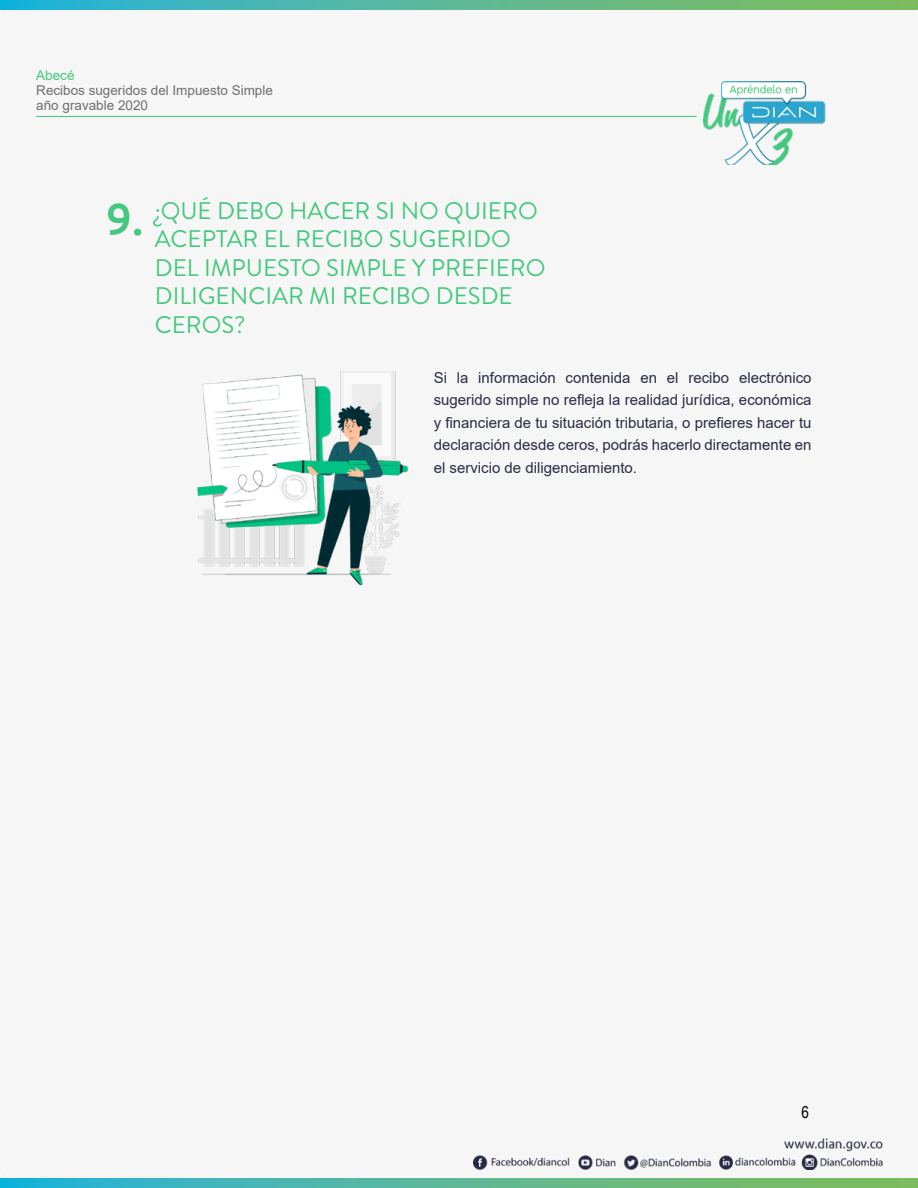
<style>
.page{position:relative;width:918px;height:1188px;background:#f6f6f6}
.page>*{position:absolute;margin:0;border:0;box-sizing:border-box;transform-origin:0 0}
.t1{font:500 45px "Ubuntu";color:#44c87f}
.t2{font:24px/28.5px "Brandon Grotesque";color:#44c87f}
.t3{font:16.5px "Arial Narrow";color:#000}
.t4{font:15px/22.5px "Arial";color:#2a2c45;text-align:justify}
.t5{font:13.5px/15px "Arial";color:#706f6f}
.t6{font:13.5px "Arial";color:#44c87f}
</style>
<div class="page">
<svg style="left:0;top:0;width:918px;height:10px;background:#57b798"></svg>
<svg style="left:0;top:1178px;width:918px;height:10px;background:#57b798"></svg>
<hr style="left:36px;top:116px;width:661px;height:1px;background:#44c87f">
<img style="left:473px;top:1138px;width:409px;height:32px">
<img style="left:703px;top:81px;width:123px;height:84px">
<img style="left:198px;top:372px;width:210px;height:212px">
<p class="t6" style="left:36px;top:66px;width:40px">Abecé</p>
<p class="t5" style="left:36px;top:83px;width:238px">Recibos sugeridos del Impuesto Simple año gravable 2020</p>
<h1 class="t1" style="left:106px;top:190px;width:39px">9.</h1>
<h2 class="t2" style="left:155px;top:197px;width:392px">¿QUÉ DEBO HACER SI NO QUIERO<br>ACEPTAR EL RECIBO SUGERIDO<br>DEL IMPUESTO SIMPLE Y PREFIERO<br>DILIGENCIAR MI RECIBO DESDE<br>CEROS?</h2>
<p class="t4" style="left:434px;top:366px;width:379px">Si la información contenida en el recibo electrónico sugerido simple no refleja la realidad jurídica, económica y financiera de tu situación tributaria, o prefieres hacer tu declaración desde ceros, podrás hacerlo directamente en el servicio de diligenciamiento.</p>
<p class="t3" style="left:801px;top:1100px;width:9px">6</p>
</div>
